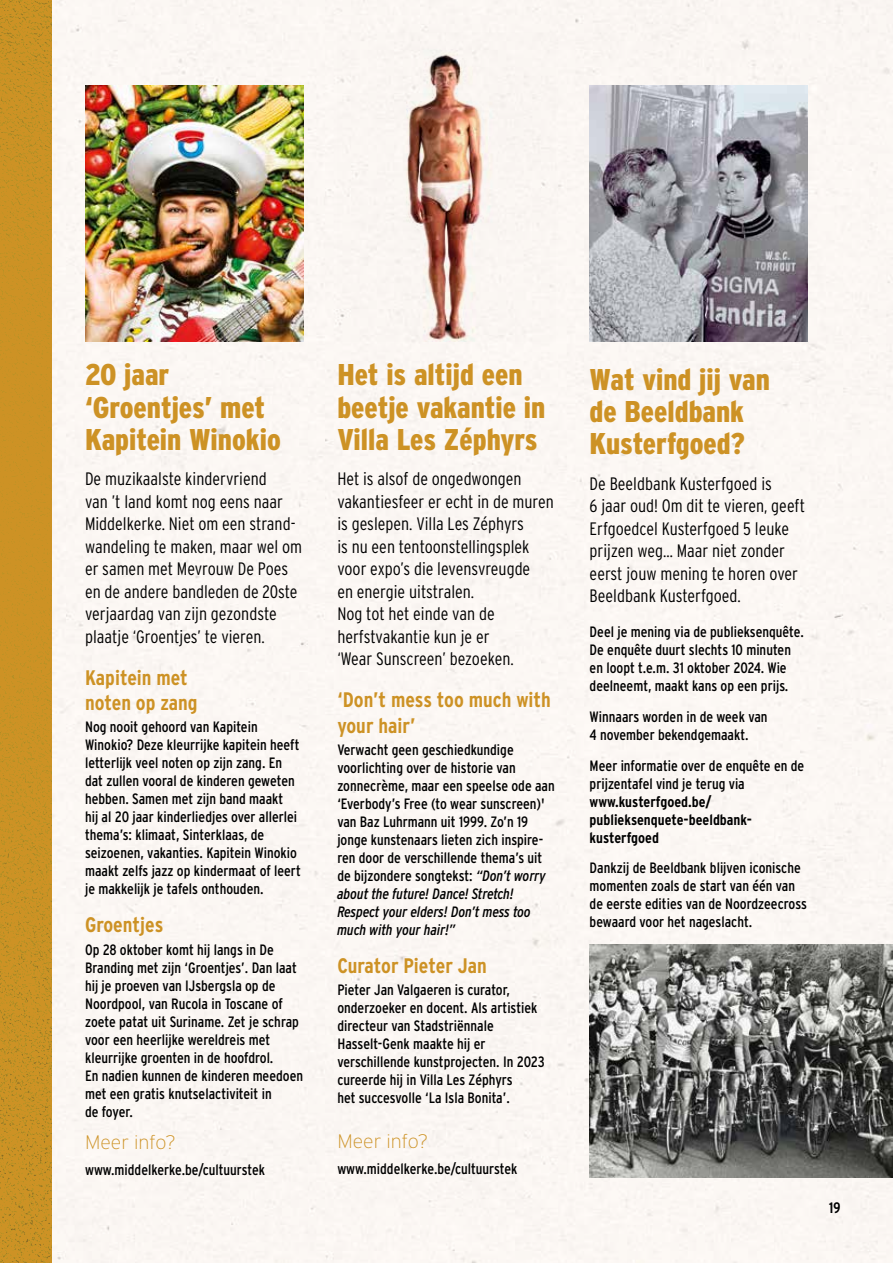
<style>
.page{position:relative;width:893px;height:1263px;background:#fff}
.page>*{position:absolute;margin:0;border:0;box-sizing:border-box;transform-origin:0 0}
.t1{font:900 30px/32.2px "Interstate Condensed";color:#cd9225}
.t2{font:700 21px/25.2px "Interstate Condensed";color:#cd9225}
.t3{font:200 19.5px "Interstate";color:#cd9225}
.t4{font:300 18px/22.5px "Interstate Condensed";color:#000}
.t5{font:15px/18px "Interstate Condensed";color:#000}
.t6{font:700 15px/18px "Interstate Condensed";color:#000}
.s1{font-style:italic}
</style>
<div class="page">
<div style="left:59px;top:0;width:834px;height:1263px;background:#fbf7f3"></div>
<img style="left:590px;top:85px;width:218px;height:257px">
<div style="left:337px;top:0;width:219px;height:342px;background:#fbf6f3"></div>
<img style="left:339px;top:40px;width:213px;height:302px">
<img style="left:85px;top:85px;width:218px;height:257px">
<svg style="left:51px;top:0;width:8px;height:1263px"></svg>
<img style="left:0;top:0;width:51px;height:1263px">
<img style="left:590px;top:944px;width:303px;height:234px">
<h1 class="t1" style="left:85px;top:359px;width:197px">20 jaar ‘Groentjes’ met<br>Kapitein Winokio</h1>
<p class="t4" style="left:85px;top:467px;width:219px">De muzikaalste kindervriend<br>van ’t land komt nog eens naar<br>Middelkerke. Niet om een strand&shy;wandeling te maken, maar wel om er samen met Mevrouw De Poes en de andere bandleden de 20ste verjaardag van zijn gezondste plaatje ‘Groentjes’ te vieren.</p>
<h2 class="t2" style="left:85px;top:665px;width:114px">Kapitein met noten op zang</h2>
<p class="t5" style="left:85px;top:718px;width:217px">Nog nooit gehoord van Kapitein Winokio? Deze kleurrijke kapitein heeft letterlijk veel noten op zijn zang. En dat zullen vooral de kinderen geweten hebben. Samen met zijn band maakt<br>hij al 20 jaar kinderliedjes over allerlei thema’s: klimaat, Sinterklaas, de seizoenen, vakanties. Kapitein Winokio maakt zelfs jazz op kindermaat of leert je makkelijk je tafels onthouden.</p>
<h2 class="t2" style="left:85px;top:912px;width:80px">Groentjes</h2>
<p class="t5" style="left:85px;top:940px;width:220px">Op 28 oktober komt hij langs in De Branding met zijn ‘Groentjes’. Dan laat hij je proeven van IJsbergsla op de Noordpool, van Rucola in Toscane of zoete patat uit Suriname. Zet je schrap voor een heerlijke wereldreis met kleurrijke groenten in de hoofdrol.<br>En nadien kunnen de kinderen meedoen met een gratis knutselactiviteit in<br>de foyer.</p>
<h3 class="t3" style="left:85px;top:1131px;width:93px">Meer info?</h3>
<p class="t5" style="left:85px;top:1161px;width:182px">www.middelkerke.be/cultuurstek</p>
<h1 class="t1" style="left:337px;top:359px;width:210px">Het is altijd een beetje vakantie in<br>Villa Les Zéphyrs</h1>
<p class="t4" style="left:337px;top:467px;width:218px">Het is alsof de ongedwongen vakantiesfeer er echt in de muren is geslepen. Villa Les Zéphyrs<br>is nu een tentoonstellingsplek voor expo’s die levensvreugde<br>en energie uitstralen.<br>Nog tot het einde van de herfstvakantie kun je er<br>‘Wear Sunscreen’ bezoeken.</p>
<h2 class="t2" style="left:337px;top:687px;width:215px">‘Don’t mess too much with your hair’</h2>
<p class="t5" style="left:337px;top:740px;width:219px">Verwacht geen geschiedkundige voorlichting over de historie van zonnecrème, maar een speelse ode aan ‘Everbody’s Free (to wear sunscreen)' van Baz Luhrmann uit 1999. Zo’n 19 jonge kunstenaars lieten zich inspire&shy;ren door de verschillende thema’s uit de bijzondere songtekst: <span class="s1">“Don’t worry about the future! Dance! Stretch!<br>Respect your elders! Don’t mess too much with your hair!”</span></p>
<h2 class="t2" style="left:337px;top:953px;width:151px">Curator Pieter Jan</h2>
<p class="t5" style="left:337px;top:981px;width:209px">Pieter Jan Valgaeren is curator, onderzoeker en docent. Als artistiek directeur van Stadstriënnale Hasselt-Genk maakte hij er verschillende kunstprojecten. In 2023 cureerde hij in Villa Les Zéphyrs<br>het succesvolle ‘La Isla Bonita’.</p>
<h3 class="t3" style="left:337px;top:1130px;width:93px">Meer info?</h3>
<p class="t5" style="left:337px;top:1160px;width:182px">www.middelkerke.be/cultuurstek</p>
<h1 class="t1" style="left:590px;top:363px;width:182px">Wat vind jij van de Beeldbank<br>Kusterfgoed?</h1>
<p class="t4" style="left:590px;top:472px;width:217px">De Beeldbank Kusterfgoed is<br>6 jaar oud! Om dit te vieren, geeft<br>Erfgoedcel Kusterfgoed 5 leuke prijzen weg… Maar niet zonder eerst jouw mening te horen over<br>Beeldbank Kusterfgoed.</p>
<p class="t5" style="left:590px;top:623px;width:216px">Deel je mening via de publieksenquête.<br>De enquête duurt slechts 10 minuten en loopt t.e.m. 31 oktober 2024. Wie deelneemt, maakt kans op een prijs.</p>
<p class="t5" style="left:590px;top:707px;width:179px">Winnaars worden in de week van<br>4 november bekendgemaakt.</p>
<p class="t5" style="left:590px;top:756px;width:216px">Meer informatie over de enquête en de prijzentafel vind je terug via</p>
<p class="t6" style="left:590px;top:792px;width:164px">www.kusterfgoed.be/ publieksenquete-beeldbank&shy;kusterfgoed</p>
<p class="t5" style="left:590px;top:859px;width:219px">Dankzij de Beeldbank blijven iconische momenten zoals de start van één van de eerste edities van de Noordzeecross bewaard voor het nageslacht.</p>
<p class="t5" style="left:829px;top:1199px;width:13px">19</p>
</div>
